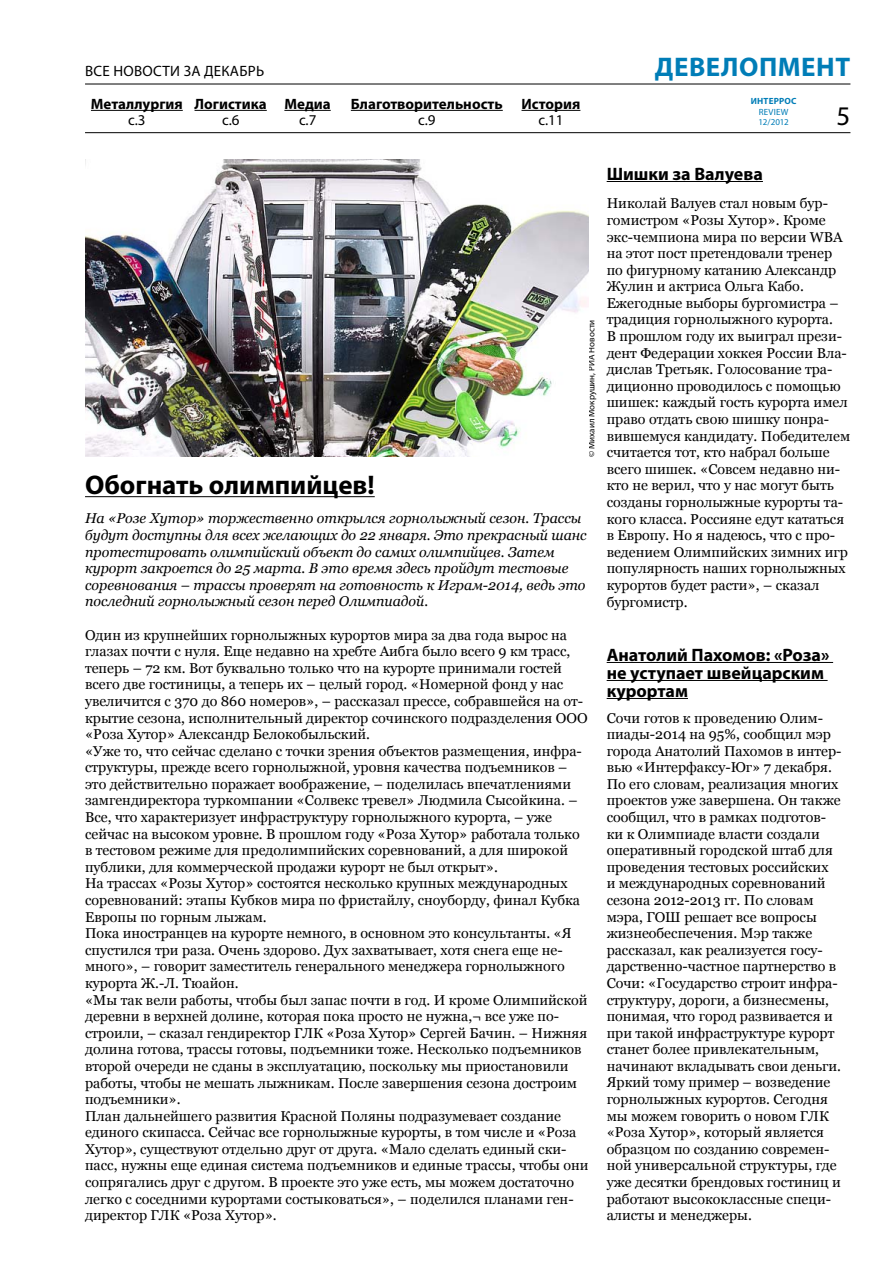
<style>
.page{position:relative;width:893px;height:1263px;background:#fff}
.page>*{position:absolute;margin:0;border:0;box-sizing:border-box;transform-origin:0 0}
.t1{font:700 27px "Myriad Pro";color:#000}
.t2{font:700 27px "Myriad Pro";letter-spacing:.02em;color:#007db7}
.t3{font:27px "Myriad Pro";color:#000}
.t4{font:700 18px/18px "Myriad Pro";color:#000}
.t5{font:700 15px "Myriad Pro";color:#000}
.t6{font:15px "Myriad Pro";letter-spacing:.02em;color:#000}
.t7{font:14.25px/16.6px "Georgia";color:#000}
.t8{font:italic 14.25px/16.6px "Georgia";color:#000}
.t9{font:9px "Myriad Pro";color:#000}
.t10{font:9px/10.5px "Myriad Pro";letter-spacing:.02em;color:#007db7}
.t11{font:700 9px "Myriad Pro";letter-spacing:.02em;color:#007db7}
</style>
<div class="page">
<hr style="left:85px;top:132px;width:765px;height:1px;background:#000">
<hr style="left:85px;top:496px;width:290px;height:1px;background:#000">
<hr style="left:85px;top:84px;width:765px;height:1px;background:#000">
<hr style="left:195px;top:110px;width:72px;height:1px;background:#000">
<hr style="left:351px;top:110px;width:152px;height:1px;background:#000">
<hr style="left:91px;top:110px;width:92px;height:1px;background:#000">
<hr style="left:521px;top:110px;width:59px;height:1px;background:#000">
<hr style="left:284px;top:110px;width:47px;height:1px;background:#000">
<hr style="left:607px;top:181px;width:156px;height:1px;background:#000">
<hr style="left:607px;top:662px;width:226px;height:1px;background:#000">
<hr style="left:607px;top:680px;width:221px;height:1px;background:#000">
<hr style="left:607px;top:698px;width:81px;height:1px;background:#000">
<img style="left:86px;top:159px;width:503px;height:297px">
<p class="t6" style="left:85px;top:61px;width:181px">Все новости за ДЕКАБРЬ</p>
<p class="t5" style="left:284px;top:94px;width:48px">Медиа</p>
<p class="t5" style="left:91px;top:94px;width:93px">Металлургия</p>
<p class="t5" style="left:521px;top:94px;width:60px">История</p>
<p class="t6" style="left:538px;top:111px;width:27px">c.11</p>
<p class="t5" style="left:195px;top:94px;width:74px">Логистика</p>
<p class="t6" style="left:222px;top:111px;width:19px">c.6</p>
<p class="t5" style="left:351px;top:94px;width:153px">Благотворительность</p>
<p class="t6" style="left:128px;top:111px;width:19px">c.3</p>
<p class="t6" style="left:299px;top:111px;width:19px">c.7</p>
<p class="t6" style="left:418px;top:111px;width:19px">c.9</p>
<h1 class="t2" style="left:655px;top:49px;width:197px">ДЕВЕЛОПМЕНТ</h1>
<p class="t11" style="left:751px;top:96px;width:47px">ИНТЕРРОС</p>
<p class="t10" style="left:759px;top:107px;width:32px">REVIEW<br>12/2012</p>
<h1 class="t3" style="left:837px;top:100px;width:15px">5</h1>
<h1 class="t1" style="left:85px;top:467px;width:291px">Обогнать олимпийцев!</h1>
<p class="t9" style="left:586px;top:457px;width:139px;rotate:-90deg">© Михаил Мокрушин, РИА Новости</p>
<p class="t8" style="left:85px;top:510px;width:503px">На «Розе Хутор» торжественно открылся горнолыжный сезон. Трассы будут доступны для всех желающих до 22 января. Это прекрасный шанс протестировать олимпийский объект до самих олимпийцев. Затем курорт закроется до 25 марта. В это время здесь пройдут тестовые соревнования – трассы проверят на готовность к Играм-2014, ведь это последний горнолыжный сезон перед Олимпиадой.</p>
<p class="t7" style="left:85px;top:627px;width:505px">Один из крупнейших горнолыжных курортов мира за два года вырос на глазах почти с нуля. Еще недавно на хребте Аибга было всего 9 км трасс, теперь – 72 км. Вот буквально только что на курорте принимали гостей всего две гостиницы, а теперь их – целый город. «Номерной фонд у нас увеличится с 370 до 860 номеров», – рассказал прессе, собравшейся на от&shy;крытие сезона, исполнительный директор сочинского подразделения ООО «Роза Хутор» Александр Белокобыльский.<br>«Уже то, что сейчас сделано с точки зрения объектов размещения, инфра&shy;структуры, прежде всего горнолыжной, уровня качества подъемников – это действительно поражает воображение, – поделилась впечатлениями замгендиректора туркомпании «Солвекс тревел» Людмила Сысойкина. – Все, что характеризует инфраструктуру горнолыжного курорта, – уже сейчас на высоком уровне. В прошлом году «Роза Хутор» работала только в тестовом режиме для предолимпийских соревнований, а для широкой публики, для коммерческой продажи курорт не был открыт».<br>На трассах «Розы Хутор» состоятся несколько крупных международных соревнований: этапы Кубков мира по фристайлу, сноуборду, финал Кубка Европы по горным лыжам.<br>Пока иностранцев на курорте немного, в основном это консультанты. «Я спустился три раза. Очень здорово. Дух захватывает, хотя снега еще не&shy;много», – говорит заместитель генерального менеджера горнолыжного курорта Ж.-Л. Тюайон.<br>«Мы так вели работы, чтобы был запас почти в год. И кроме Олимпийской деревни в верхней долине, которая пока просто не нужна,¬ все уже по&shy;строили, – сказал гендиректор ГЛК «Роза Хутор» Сергей Бачин. – Нижняя долина готова, трассы готовы, подъемники тоже. Несколько подъемников второй очереди не сданы в эксплуатацию, поскольку мы приостановили работы, чтобы не мешать лыжникам. После завершения сезона достроим подъемники».<br>План дальнейшего развития Красной Поляны подразумевает создание единого скипасса. Сейчас все горнолыжные курорты, в том числе и «Роза Хутор», существуют отдельно друг от друга. «Мало сделать единый ски&shy;пасс, нужны еще единая система подъемников и единые трассы, чтобы они сопрягались друг с другом. В проекте это уже есть, мы можем достаточно легко с соседними курортами состыковаться», – поделился планами ген&shy;директор ГЛК «Роза Хутор».</p>
<p class="t4" style="left:607px;top:164px;width:158px">Шишки за Валуева</p>
<p class="t7" style="left:607px;top:195px;width:245px">Николай Валуев стал новым бур&shy;гомистром «Розы Хутор». Кроме экс-чемпиона мира по версии WBA на этот пост претендовали тренер по фигурному катанию Александр<br>Жулин и актриса Ольга Кабо.<br>Ежегодные выборы бургомистра – традиция горнолыжного курорта.<br>В прошлом году их выиграл прези&shy;дент Федерации хоккея России Вла&shy;дислав Третьяк. Голосование тра&shy;диционно проводилось с помощью шишек: каждый гость курорта имел право отдать свою шишку понра&shy;вившемуся кандидату. Победителем считается тот, кто набрал больше всего шишек. «Совсем недавно ни&shy;кто не верил, что у нас могут быть созданы горнолыжные курорты та&shy;кого класса. Россияне едут кататься в Европу. Но я надеюсь, что с про&shy;ведением Олимпийских зимних игр популярность наших горнолыжных курортов будет расти», – сказал бургомистр.</p>
<p class="t4" style="left:607px;top:645px;width:224px">Анатолий Пахомов: «Роза» не уступает швейцарским курортам</p>
<p class="t7" style="left:607px;top:709px;width:236px">Сочи готов к проведению Олим&shy;пиады-2014 на 95%, сообщил мэр города Анатолий Пахомов в интер&shy;вью «Интерфаксу-Юг» 7 декабря.<br>По его словам, реализация многих проектов уже завершена. Он также сообщил, что в рамках подготов&shy;ки к Олимпиаде власти создали оперативный городской штаб для проведения тестовых российских<br>и международных соревнований сезона 2012-2013 гг. По словам мэра, ГОШ решает все вопросы жизнеобеспечения. Мэр также рассказал, как реализуется госу&shy;дарственно-частное партнерство в<br>Сочи: «Государство строит инфра&shy;структуру, дороги, а бизнесмены, понимая, что город развивается и при такой инфраструктуре курорт станет более привлекательным, начинают вкладывать свои деньги.<br>Яркий тому пример – возведение горнолыжных курортов. Сегодня мы можем говорить о новом ГЛК «Роза Хутор», который является образцом по созданию современ&shy;ной универсальной структуры, где уже десятки брендовых гостиниц и работают высококлассные специ&shy;алисты и менеджеры.</p>
</div>
